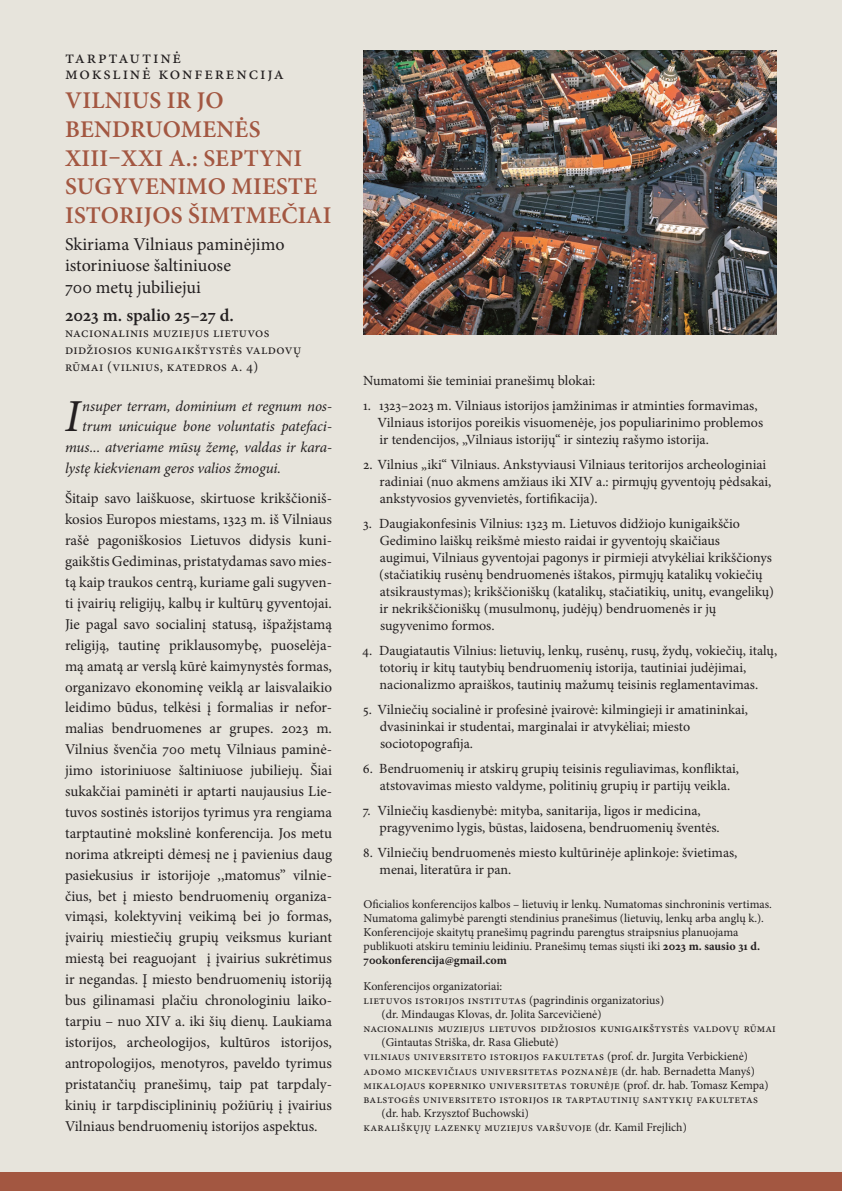
<style>
.page{position:relative;width:842px;height:1191px;background:#e7e4dc}
.page>*{position:absolute;margin:0;border:0;box-sizing:border-box;transform-origin:0 0}
.t1{font:italic 45.8px "Minion Pro";color:#231f20}
.t2{font:600 24px/28.8px "Minion Pro";letter-spacing:.01em;color:#a35741}
.t3{font:18px/21.6px "Minion Pro";letter-spacing:-.005em;color:#231f20}
.t4{font:18px/16px "Minion Pro";letter-spacing:.1em;color:#231f20}
.t5{font:600 18px "Minion Pro";color:#231f20}
.t6{font:15px/20.9px "Minion Pro";color:#231f20;text-align:justify}
.t7{font:italic 15px "Minion Pro";letter-spacing:-.005em;color:#231f20}
.t8{font:14px/17px "Minion Pro";letter-spacing:.005em;color:#231f20}
.t9{font:14px/16.8px "Minion Pro";letter-spacing:.025em;color:#231f20}
.t10{font:12px "Minion Pro";letter-spacing:.02em;color:#231f20}
.t11{font:12px/14px "Minion Pro";color:#231f20}
.s1{font-weight:700}
</style>
<div class="page">
<img style="left:364px;top:50px;width:413px;height:284px">
<div style="left:0;top:1172px;width:842px;height:19px;background:#a35741"></div>
<p class="t4" style="left:65px;top:49px;width:221px">Tarptautinė<br>mokslinė konferencija</p>
<h2 class="t2" style="left:65px;top:86px;width:268px">VILNIUS IR JO<br>BENDRUOMENĖS<br>XIII–XXI A.: SEPTYNI<br>SUGYVENIMO MIESTE<br>ISTORIJOS ŠIMTMEČIAI</h2>
<p class="t3" style="left:65px;top:233px;width:221px">Skiriama Vilniaus paminėjimo istoriniuose šaltiniuose<br>700 metų jubiliejui</p>
<p class="t5" style="left:65px;top:302px;width:171px">2023 m. spalio 25–27 d.</p>
<p class="t9" style="left:65px;top:324px;width:238px">Nacionalinis muziejus Lietuvos<br>Didžiosios Kunigaikštystės valdovų rūmai (Vilnius, Katedros a. 4)</p>
<h1 class="t1" style="left:65px;top:385px;width:17px">I</h1>
<p class="t7" style="left:82px;top:396px;width:251px">nsuper terram, dominium et regnum nos-</p>
<p class="t7" style="left:82px;top:416px;width:251px">trum unicuique bone voluntatis patefaci-</p>
<p class="t7" style="left:65px;top:436px;width:269px">mus... atveriame mūsų žemę, valdas ir kara-</p>
<p class="t7" style="left:65px;top:457px;width:218px">lystę kiekvienam geros valios žmogui.</p>
<p class="t6" style="left:65px;top:488px;width:269px">Šitaip savo laiškuose, skirtuose krikščioniš&shy;kosios Europos miestams, 1323 m. iš Vilniaus rašė pagoniškosios Lietuvos didysis kuni&shy;gaikštis Gediminas, pristatydamas savo mies&shy;tą kaip traukos centrą, kuriame gali sugyven&shy;ti įvairių religijų, kalbų ir kultūrų gyventojai.<br>Jie pagal savo socialinį statusą, išpažįstamą religiją, tautinę priklausomybę, puoselėja&shy;mą amatą ar verslą kūrė kaimynystės formas, organizavo ekonominę veiklą ar laisvalaikio leidimo būdus, telkėsi į formalias ir nefor&shy;malias bendruomenes ar grupes. 2023 m.<br>Vilnius švenčia 700 metų Vilniaus paminė&shy;jimo istoriniuose šaltiniuose jubiliejų. Šiai sukakčiai paminėti ir aptarti naujausius Lie&shy;tuvos sostinės istorijos tyrimus yra rengiama tarptautinė mokslinė konferencija. Jos metu norima atkreipti dėmesį ne į pavienius daug pasiekusius ir istorijoje ,,matomus” vilnie&shy;čius, bet į miesto bendruomenių organiza&shy;vimąsi, kolektyvinį veikimą bei jo formas, įvairių miestiečių grupių veiksmus kuriant miestą bei reaguojant į įvairius sukrėtimus ir negandas. Į miesto bendruomenių istoriją bus gilinamasi plačiu chronologiniu laiko&shy;tarpiu – nuo XIV a. iki šių dienų. Laukiama istorijos, archeologijos, kultūros istorijos, antropologijos, menotyros, paveldo tyrimus pristatančių pranešimų, taip pat tarpdaly&shy;kinių ir tarpdisciplininių požiūrių į įvairius Vilniaus bendruomenių istorijos aspektus.</p>
<p class="t8" style="left:363px;top:372px;width:234px">Numatomi šie teminiai pranešimų blokai:</p>
<p class="t8" style="left:378px;top:397px;width:387px;text-indent:-15px">1. 1323–2023 m. Vilniaus istorijos įamžinimas ir atminties formavimas,<br>Vilniaus istorijos poreikis visuomenėje, jos populiarinimo problemos ir tendencijos, „Vilniaus istorijų“ ir sintezių rašymo istorija.</p>
<p class="t8" style="left:379px;top:456px;width:393px;text-indent:-16px">2. Vilnius „iki“ Vilniaus. Ankstyviausi Vilniaus teritorijos archeologiniai radiniai (nuo akmens amžiaus iki XIV a.: pirmųjų gyventojų pėdsakai, ankstyvosios gyvenvietės, fortifikacija).</p>
<p class="t8" style="left:379px;top:515px;width:396px;text-indent:-16px">3. Daugiakonfesinis Vilnius: 1323 m. Lietuvos didžiojo kunigaikščio Gedimino laiškų reikšmė miesto raidai ir gyventojų skaičiaus<br>augimui, Vilniaus gyventojai pagonys ir pirmieji atvykėliai krikščionys (stačiatikių rusėnų bendruomenės ištakos, pirmųjų katalikų vokiečių atsikraustymas); krikščioniškų (katalikų, stačiatikių, unitų, evangelikų) ir nekrikščioniškų (musulmonų, judėjų) bendruomenės ir jų sugyvenimo formos.</p>
<p class="t8" style="left:379px;top:642px;width:399px;text-indent:-17px">4. Daugiatautis Vilnius: lietuvių, lenkų, rusėnų, rusų, žydų, vokiečių, italų, totorių ir kitų tautybių bendruomenių istorija, tautiniai judėjimai, nacionalizmo apraiškos, tautinių mažumų teisinis reglamentavimas.</p>
<p class="t8" style="left:380px;top:701px;width:370px;text-indent:-17px">5. Vilniečių socialinė ir profesinė įvairovė: kilmingieji ir amatininkai, dvasininkai ir studentai, marginalai ir atvykėliai; miesto sociotopografija.</p>
<p class="t8" style="left:363px;top:760px;width:377px;text-align:center">6. Bendruomenių ir atskirų grupių teisinis reguliavimas, konfliktai, atstovavimas miesto valdyme, politinių grupių ir partijų veikla.</p>
<p class="t8" style="left:380px;top:802px;width:342px;text-indent:-17px">7. Vilniečių kasdienybė: mityba, sanitarija, ligos ir medicina, pragyvenimo lygis, būstas, laidosena, bendruomenių šventės.</p>
<p class="t8" style="left:380px;top:844px;width:359px;text-indent:-16px">8. Vilniečių bendruomenės miesto kultūrinėje aplinkoje: švietimas, menai, literatūra ir pan.</p>
<p class="t11" style="left:364px;top:897px;width:410px">Oficialios konferencijos kalbos – lietuvių ir lenkų. Numatomas sinchroninis vertimas.<br>Numatoma galimybė parengti stendinius pranešimus (lietuvių, lenkų arba anglų k.).<br>Konferencijoje skaitytų pranešimų pagrindu parengtus straipsnius planuojama publikuoti atskiru teminiu leidiniu. Pranešimų temas siųsti iki <span class="s1">2023 m. sausio 31 d.<br>700konferencija@gmail.com</span></p>
<p class="t10" style="left:364px;top:978px;width:140px">Konferencijos organizatoriai:</p>
<p class="t10" style="left:364px;top:992px;width:302px">LIETUVOS ISTORIJOS INSTITUTAS (pagrindinis organizatorius)</p>
<p class="t10" style="left:382px;top:1006px;width:221px">(dr. Mindaugas Klovas, dr. Jolita Sarcevičienė)</p>
<p class="t10" style="left:364px;top:1020px;width:414px">NACIONALINIS MUZIEJUS LIETUVOS DIDŽIOSIOS KUNIGAIKŠTYSTĖS VALDOVŲ RŪMAI</p>
<p class="t10" style="left:382px;top:1034px;width:179px">(Gintautas Striška, dr. Rasa Gliebutė)</p>
<p class="t10" style="left:364px;top:1048px;width:386px">VILNIAUS UNIVERSITETO ISTORIJOS FAKULTETAS (prof. dr. Jurgita Verbickienė)</p>
<p class="t10" style="left:364px;top:1062px;width:393px">ADOMO MICKEVIČIAUS UNIVERSITETAS POZNANĖJE (dr. hab. Bernadetta Manyś)</p>
<p class="t10" style="left:364px;top:1076px;width:406px">MIKALOJAUS KOPERNIKO UNIVERSITETAS TORUNĖJE (prof. dr. hab. Tomasz Kempa)</p>
<p class="t10" style="left:364px;top:1090px;width:396px">BALSTOGĖS UNIVERSITETO ISTORIJOS IR TARPTAUTINIŲ SANTYKIŲ FAKULTETAS</p>
<p class="t11" style="left:382px;top:1105px;width:149px">(dr. hab. Krzysztof Buchowski)</p>
<p class="t10" style="left:364px;top:1118px;width:325px">KARALIŠKŲJŲ LAZENKŲ MUZIEJUS VARŠUVOJE (dr. Kamil Frejlich)</p>
</div>
